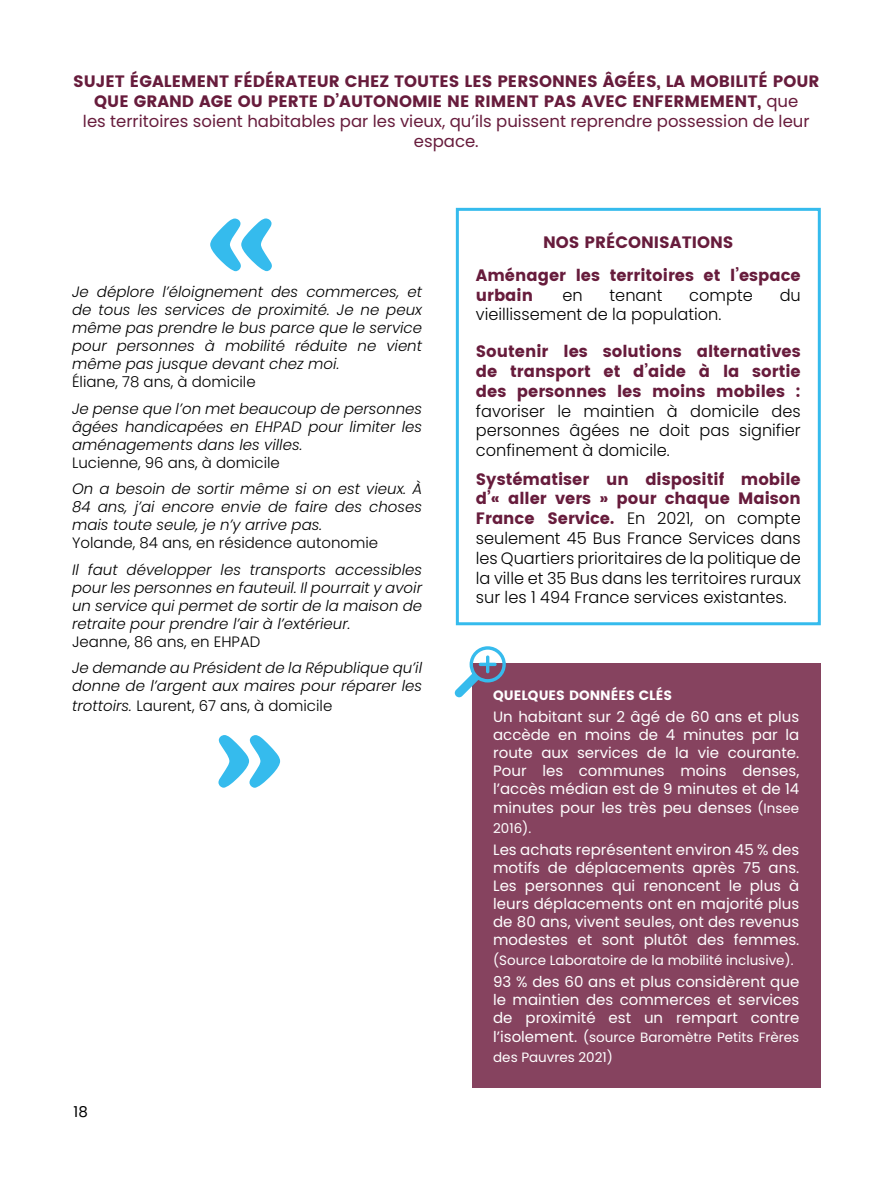
<style>
.page{position:relative;width:893px;height:1191px;background:#fff}
.page>*{position:absolute;margin:0;border:0;box-sizing:border-box;transform-origin:0 0}
.t1{font:900 121.5px "Cooper";color:#35bbed}
.t2{font:300 16.5px/19.8px "Poppins";color:#000;text-align:justify}
.t3{font:16.5px/19.8px "Poppins";color:#671c3c;text-align:center}
.t4{font:italic 300 15px/18px "Poppins";color:#000;text-align:justify}
.t5{font:15px/18px "Poppins";color:#fff;text-align:justify}
.t6{font:300 15px "Poppins";color:#000}
.t7{font:15px "Poppins";color:#000}
.t8{font:13.5px/19.5px "Poppins";color:#fff}
.t9{font:13.5px "Poppins";color:#fff}
.s1{font-style:inherit}
.s2{font-style:italic}
.s3{font-weight:400;color:#671c3c}
.s4{font-size:13.5px}
.s5{font-size:15px}
</style>
<div class="page">
<div style="left:472px;top:663px;width:349px;height:425px;background:#86435f"></div>
<div style="left:456px;top:208px;width:365px;height:417px;border:3px solid #35bbed"></div>
<svg style="left:455px;top:646px;width:51px;height:51px"></svg>
<p class="t3" style="left:73px;top:72px;width:748px">SUJET ÉGALEMENT FÉDÉRATEUR CHEZ TOUTES LES PERSONNES ÂGÉES, LA MOBILITÉ POUR QUE GRAND AGE OU PERTE D’AUTONOMIE NE RIMENT PAS AVEC ENFERMEMENT, <span class="s1">que<br>les territoires soient habitables par les vieux, qu’ils puissent reprendre possession de leur espace.</span></p>
<h1 class="t1" style="left:209px;top:165px;width:66px">«</h1>
<p class="t4" style="left:72px;top:283px;width:352px">Je déplore l’éloignement des commerces, et de tous les services de proximité. Je ne peux même pas prendre le bus parce que le service pour personnes à mobilité réduite ne vient même pas jusque devant chez moi.</p>
<p class="t6" style="left:72px;top:373px;width:185px">Éliane, 78 ans, à domicile</p>
<p class="t4" style="left:72px;top:399px;width:352px">Je pense que l’on met beaucoup de personnes âgées handicapées en EHPAD pour limiter les aménagements dans les villes.</p>
<p class="t6" style="left:72px;top:454px;width:209px">Lucienne, 96 ans, à domicile</p>
<p class="t4" style="left:72px;top:480px;width:352px">On a besoin de sortir même si on est vieux. À 84 ans, j’ai encore envie de faire des choses mais toute seule, je n’y arrive pas.</p>
<p class="t6" style="left:72px;top:534px;width:308px">Yolande, 84 ans, en résidence autonomie</p>
<p class="t4" style="left:72px;top:561px;width:352px">Il faut développer les transports accessibles pour les personnes en fauteuil. Il pourrait y avoir un service qui permet de sortir de la maison de retraite pour prendre l’air à l’extérieur.</p>
<p class="t6" style="left:72px;top:633px;width:190px">Jeanne, 86 ans, en EHPAD</p>
<p class="t4" style="left:72px;top:659px;width:352px">Je demande au Président de la République qu’il donne de l’argent aux maires pour réparer les</p>
<p class="t6" style="left:72px;top:697px;width:262px"><span class="s2">trottoirs.</span> Laurent, 67 ans, à domicile</p>
<p class="t7" style="left:74px;top:1103px;width:16px">18</p>
<p class="t3" style="left:476px;top:226px;width:326px;line-height:32.5px">NOS PRÉCONISATIONS<br>Aménager les territoires et l’espace</p>
<p class="t3" style="left:476px;top:285px;width:59px">urbain</p>
<p class="t2" style="left:562px;top:285px;width:22px">en</p>
<p class="t2" style="left:609px;top:285px;width:54px">tenant</p>
<p class="t2" style="left:689px;top:285px;width:65px">compte</p>
<p class="t2" style="left:780px;top:285px;width:23px">du</p>
<p class="t2" style="left:476px;top:305px;width:247px">vieillissement de la population.</p>
<p class="t3" style="left:476px;top:341px;width:326px;text-align:justify">Soutenir les solutions alternatives de transport et d’aide à la sortie des personnes les moins mobiles :</p>
<p class="t2" style="left:476px;top:401px;width:326px">favoriser le maintien à domicile des personnes âgées ne doit pas signifier confinement à domicile.</p>
<p class="t2" style="left:476px;top:469px;width:326px"><span class="s3">Systématiser un dispositif mobile d’« aller vers » pour chaque Maison France Service.</span> En 2021, on compte seulement 45 Bus France Services dans les Quartiers prioritaires de la politique de la ville et 35 Bus dans les territoires ruraux sur les 1 494 France services existantes.</p>
<p class="t9" style="left:493px;top:687px;width:180px">QUELQUES DONNÉES CLÉS</p>
<p class="t5" style="left:493px;top:707px;width:308px">Un habitant sur 2 âgé de 60 ans et plus accède en moins de 4 minutes par la route aux services de la vie courante.<br>Pour les communes moins denses, l’accès médian est de 9 minutes et de 14</p>
<p class="t5" style="left:493px;top:799px;width:308px">minutes pour les très peu denses <span class="s4">(Insee</span></p>
<p class="t8" style="left:493px;top:818px;width:40px">2016).</p>
<p class="t5" style="left:493px;top:841px;width:308px">Les achats représentent environ 45 % des motifs de déplacements après 75 ans.<br>Les personnes qui renoncent le plus à leurs déplacements ont en majorité plus de 80 ans, vivent seules, ont des revenus modestes et sont plutôt des femmes.</p>
<p class="t8" style="left:493px;top:950px;width:302px">(Source Laboratoire de la mobilité inclusive).</p>
<p class="t5" style="left:493px;top:972px;width:308px">93 % des 60 ans et plus considèrent que le maintien des commerces et services de proximité est un rempart contre</p>
<p class="t8" style="left:493px;top:1028px;width:308px"><span class="s5">l’isolement.</span> (source Baromètre Petits Frères des Pauvres 2021)</p>
</div>
